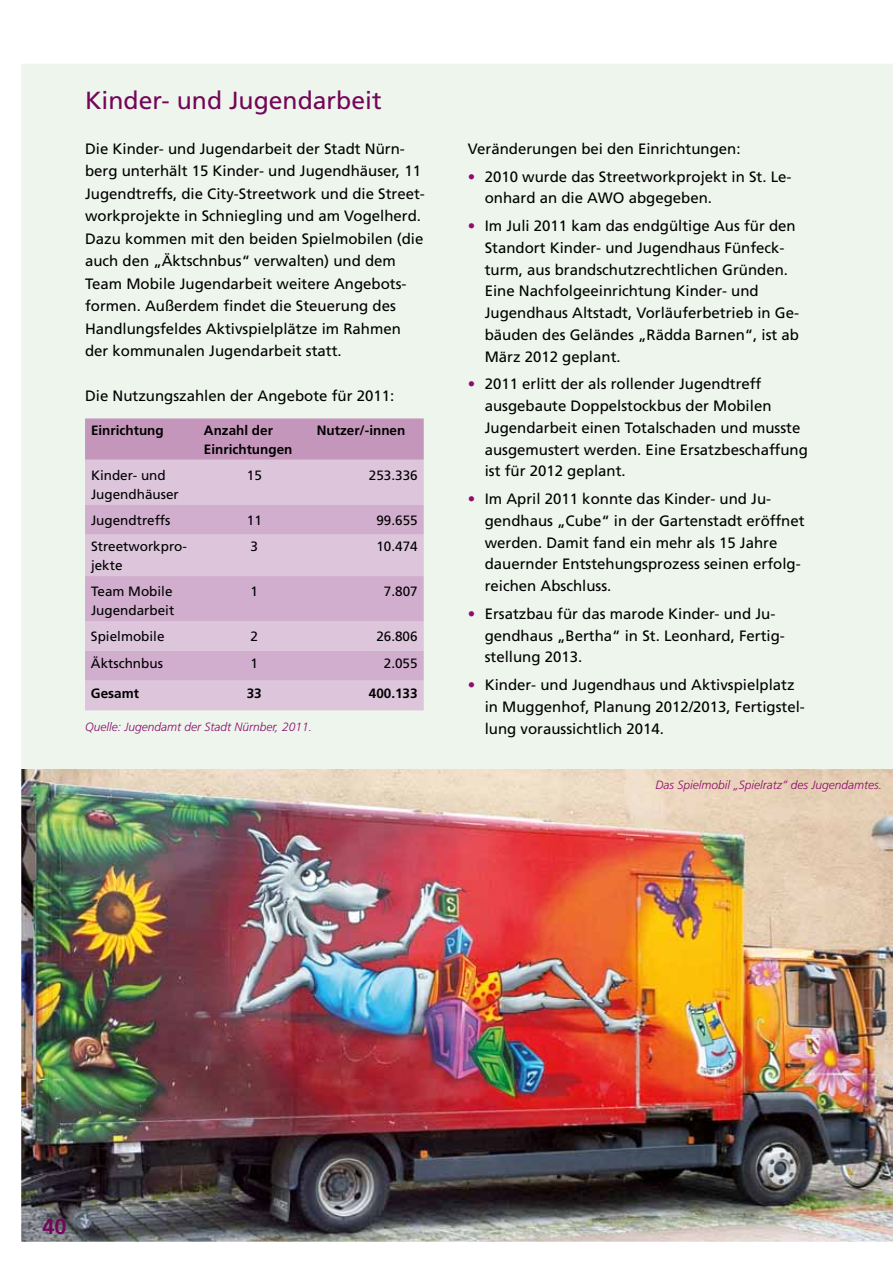
<style>
.page{position:relative;width:893px;height:1263px;background:#fff}
.page>*{position:absolute;margin:0;border:0;box-sizing:border-box;transform-origin:0 0}
.t1{font:24.75px "Frutiger";color:#750559}
.t2{font:700 21.75px "Frutiger";color:#750559}
.t3{font:15px/21.8px "Frutiger";color:#000}
.t4{font:13.5px/18.8px "Frutiger";color:#000}
.t5{font:700 13.5px/18.8px "Frutiger";color:#000}
.t6{font:italic 300 12px "Frutiger";color:#8e0c6d}
.s1{font-weight:700;color:#8e0c6d}
</style>
<div class="page">
<img style="left:21px;top:64px;width:872px;height:1178px">
<h1 class="t1" style="left:85px;top:86px;width:298px">Kinder- und Jugendarbeit</h1>
<p class="t3" style="left:85px;top:137px;width:341px;line-height:22.5px">Die Kinder- und Jugendarbeit der Stadt Nürn&shy;berg unterhält 15 Kinder- und Jugendhäuser, 11<br>Jugendtreffs, die City-Streetwork und die Street&shy;workprojekte in Schniegling und am Vogelherd.<br>Dazu kommen mit den beiden Spielmobilen (die auch den „Äktschnbus“ verwalten) und dem Team Mobile Jugendarbeit weitere Angebots&shy;formen. Außerdem findet die Steuerung des Handlungsfeldes Aktivspielplätze im Rahmen der kommunalen Jugendarbeit statt.</p>
<p class="t3" style="left:85px;top:385px;width:311px">Die Nutzungszahlen der Angebote für 2011:</p>
<p class="t5" style="left:91px;top:421px;width:74px">Einrichtung</p>
<p class="t5" style="left:204px;top:421px;width:90px">Anzahl der<br>Einrichtungen</p>
<p class="t5" style="left:317px;top:421px;width:90px">Nutzer/-innen</p>
<p class="t4" style="left:91px;top:466px;width:89px">Kinder- und<br>Jugendhäuser</p>
<p class="t4" style="left:247px;top:466px;width:17px">15</p>
<p class="t4" style="left:369px;top:466px;width:49px">253.336</p>
<p class="t4" style="left:91px;top:511px;width:81px">Jugendtreffs</p>
<p class="t4" style="left:247px;top:511px;width:17px">11</p>
<p class="t4" style="left:376px;top:511px;width:43px">99.655</p>
<p class="t4" style="left:91px;top:537px;width:98px">Streetworkpro&shy;jekte</p>
<p class="t4" style="left:251px;top:537px;width:9px">3</p>
<p class="t4" style="left:376px;top:537px;width:43px">10.474</p>
<p class="t4" style="left:91px;top:582px;width:85px">Team Mobile<br>Jugendarbeit</p>
<p class="t4" style="left:251px;top:582px;width:9px">1</p>
<p class="t4" style="left:384px;top:582px;width:35px">7.807</p>
<p class="t4" style="left:91px;top:627px;width:75px">Spielmobile</p>
<p class="t4" style="left:251px;top:627px;width:9px">2</p>
<p class="t4" style="left:376px;top:627px;width:41px">26.806</p>
<p class="t4" style="left:91px;top:653px;width:73px">Äktschnbus</p>
<p class="t4" style="left:251px;top:653px;width:9px">1</p>
<p class="t4" style="left:384px;top:653px;width:35px">2.055</p>
<p class="t5" style="left:91px;top:683px;width:50px">Gesamt</p>
<p class="t5" style="left:247px;top:683px;width:17px">33</p>
<p class="t5" style="left:369px;top:683px;width:50px">400.133</p>
<p class="t6" style="left:85px;top:720px;width:228px">Quelle: Jugendamt der Stadt Nürnber, 2011.</p>
<p class="t3" style="left:468px;top:138px;width:274px">Veränderungen bei den Einrichtungen:</p>
<p class="t3" style="left:485px;top:165px;width:308px;text-indent:-17px"><span class="s1">•</span> 2010 wurde das Streetworkprojekt in St. Le&shy;onhard an die AWO abgegeben.</p>
<p class="t3" style="left:485px;top:215px;width:316px;text-indent:-17px"><span class="s1">•</span> Im Juli 2011 kam das endgültige Aus für den Standort Kinder- und Jugendhaus Fünfeck&shy;turm, aus brandschutzrechtlichen Gründen.<br>Eine Nachfolgeeinrichtung Kinder- und Jugendhaus Altstadt, Vorläuferbetrieb in Ge&shy;bäuden des Geländes „Rädda Barnen“, ist ab März 2012 geplant.</p>
<p class="t3" style="left:485px;top:373px;width:325px;text-indent:-17px"><span class="s1">•</span> 2011 erlitt der als rollender Jugendtreff ausgebaute Doppelstockbus der Mobilen Jugendarbeit einen Totalschaden und musste ausgemustert werden. Eine Ersatzbeschaffung ist für 2012 geplant.</p>
<p class="t3" style="left:485px;top:488px;width:321px;text-indent:-17px"><span class="s1">•</span> Im April 2011 konnte das Kinder- und Ju&shy;gendhaus „Cube“ in der Gartenstadt eröffnet werden. Damit fand ein mehr als 15 Jahre dauernder Entstehungsprozess seinen erfolg&shy;reichen Abschluss.</p>
<p class="t3" style="left:485px;top:603px;width:302px;text-indent:-17px"><span class="s1">•</span> Ersatzbau für das marode Kinder- und Ju&shy;gendhaus „Bertha“ in St. Leonhard, Fertig&shy;stellung 2013.</p>
<p class="t3" style="left:485px;top:674px;width:322px;text-indent:-17px"><span class="s1">•</span> Kinder- und Jugendhaus und Aktivspielplatz in Muggenhof, Planung 2012/2013, Fertigstel&shy;lung voraussichtlich 2014.</p>
<p class="t6" style="left:656px;top:778px;width:228px">Das Spielmobil „Spielratz“ des Jugendamtes.</p>
<h2 class="t2" style="left:43px;top:1213px;width:26px">40</h2>
</div>
